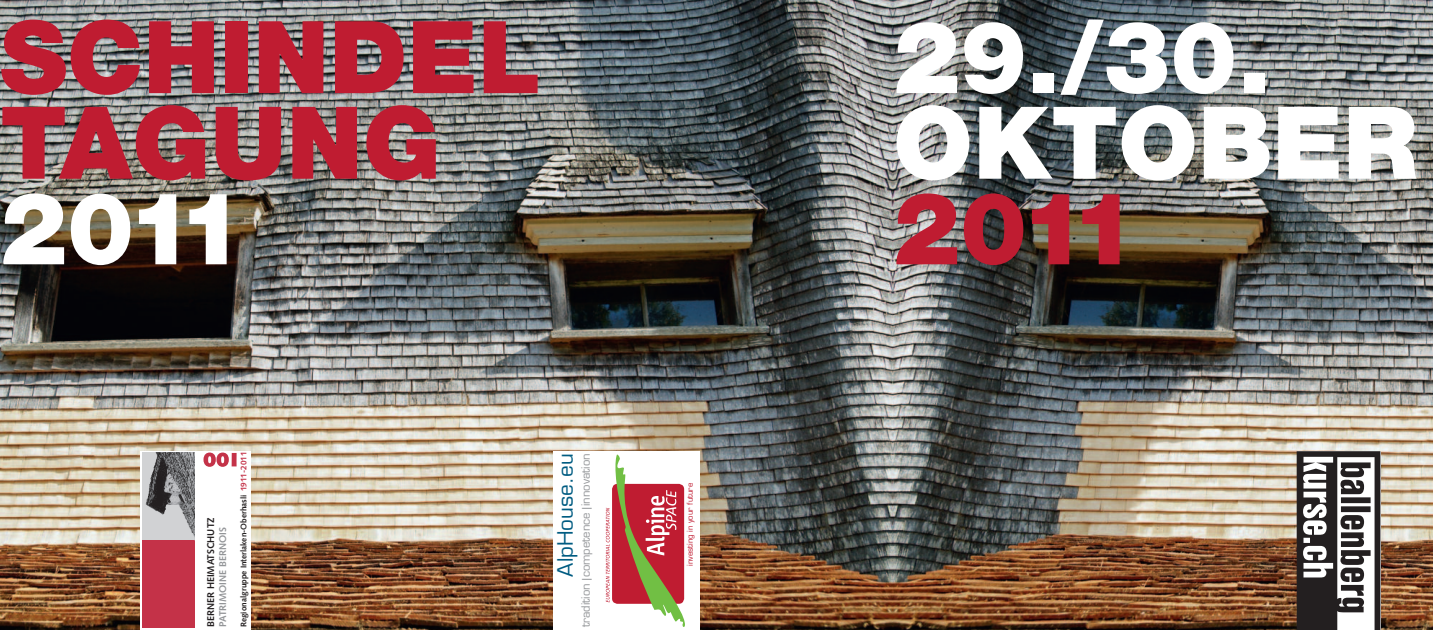
<style>
.page{position:relative;width:1433px;height:630px;background:#fff}
.page>*{position:absolute;margin:0;border:0;box-sizing:border-box;transform-origin:0 0}
.t1{font:900 100.5px/85.5px "Helvetica Neue";color:#fff}
.t2{font:900 100.5px/85.5px "Helvetica Neue";color:#bf1c31}
.t3{font:20.7px "Eurostile";color:#015c82}
.t4{font:11.25px "Eurostile";color:#939598}
.t5{font:700 9.9px "Syntax";color:#231f20}
.t6{font:700 9.9px "Syntax";color:#939598}
.t7{font:700 8.25px "Syntax";color:#231f20}
.t8{font:7.8px "Eurostile";color:#bf1c31}
.s1{color:#c43248}
.s2{font-size:12.9px}
</style>
<div class="page">
<img style="left:893px;top:0;width:540px;height:629px">
<img style="left:0;top:0;width:893px;height:629px">
<div style="left:140px;top:451px;width:111px;height:178px;background:#fff"></div>
<div style="left:142px;top:539px;width:53px;height:87px;background:#c43248"></div>
<svg style="left:203px;top:452px;width:34px;height:14px"></svg>
<svg style="left:142px;top:452px;width:53px;height:87px;background:#919294"></svg>
<img style="left:147px;top:463px;width:8px;height:35px">
<div style="left:553px;top:451px;width:146px;height:178px;background:#fff"></div>
<svg style="left:606px;top:454px;width:79px;height:172px"></svg>
<svg style="left:1297px;top:451px;width:83px;height:178px"></svg>
<h1 class="t2" style="left:0;top:23px;width:543px">SCHINDEL<br>TAGUNG</h1>
<h1 class="t1" style="left:0;top:194px;width:246px">2011</h1>
<p class="t5" style="left:207px;top:626px;width:111px;rotate:-90deg">BERNER HEIMATSCHUTZ</p>
<p class="t6" style="left:219px;top:626px;width:101px;rotate:-90deg">PATRIMOINE BERNOIS</p>
<p class="t7" style="left:240px;top:626px;width:177px;rotate:-90deg">Regionalgruppe Interlaken-Oberhasli <span class="s1">1911-2011</span></p>
<h2 class="t3" style="left:557px;top:576px;width:124px;rotate:-90deg">AlpHouse.eu</h2>
<h3 class="t4" style="left:581px;top:626px;width:175px;rotate:-90deg">tradition <span class="s2">|</span>competence <span class="s2">|</span>innovation</h3>
<p class="t8" style="left:687px;top:565px;width:85px;rotate:-90deg">investing in your future</p>
<h1 class="t1" style="left:893px;top:23px;width:526px">29./30.<br>OKTOBER</h1>
<h1 class="t2" style="left:893px;top:194px;width:246px">2011</h1>
</div>
